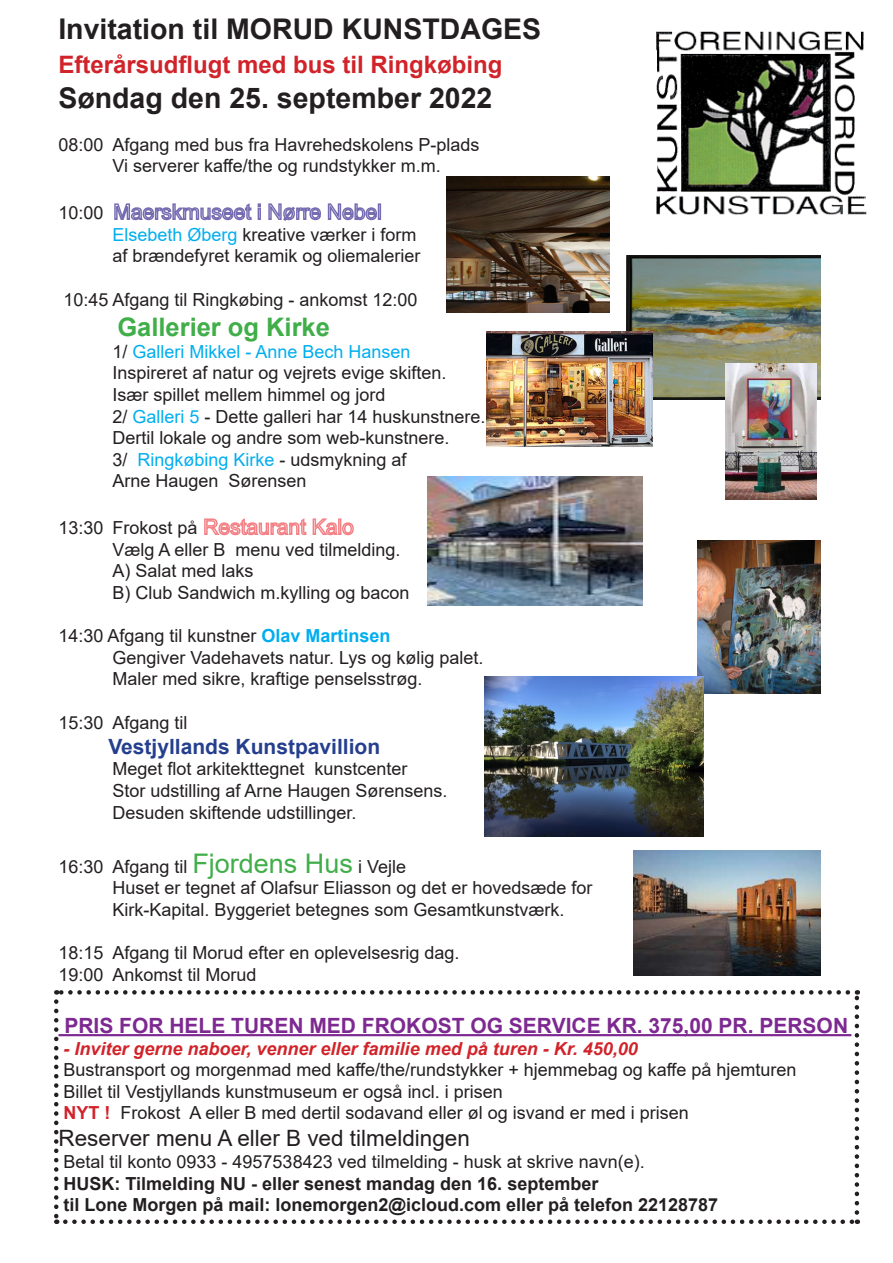
<style>
.page{position:relative;width:893px;height:1263px;background:#fff}
.page>*{position:absolute;margin:0;border:0;box-sizing:border-box;transform-origin:0 0}
.t1{font:700 28.5px "Arial";color:#231f20}
.t2{font:700 25.5px "Arial";color:#40ae49}
.t3{font:700 24px "Arial";color:#d1232a}
.t4{font:22.5px "Arial";color:#231f20}
.t5{font:700 21px "Arial";color:#7d2991}
.t6{font:700 21px "Arial";color:#253f8e}
.t7{font:18px "Arial";color:#231f20}
.t8{font:700 18px "Arial";color:#231f20}
.t9{font:italic 700 18px "Arial";color:#d1232a}
.t10{font:18px "Arial";color:#00aeef}
.s1{color:#00aeef}
.s2{color:#231f20}
.s3{font-weight:700;color:#00aeef}
.s4{font-size:27px;color:#40ae49}
.s5{font-weight:700;color:#d1232a}
</style>
<div class="page">
<svg style="left:114px;top:203px;width:147px;height:18px"></svg>
<svg style="left:268px;top:203px;width:110px;height:18px"></svg>
<div style="left:378px;top:203px;width:3px;height:17px;border:2px solid #766cb1"></div>
<svg style="left:204px;top:518px;width:150px;height:18px"></svg>
<hr style="left:58px;top:1034px;width:793px;height:2px;background:#7d2991">
<svg style="left:54px;top:1001px;width:4px;height:223px"></svg>
<svg style="left:65px;top:1219px;width:793px;height:5px"></svg>
<svg style="left:855px;top:990px;width:4px;height:222px"></svg>
<svg style="left:56px;top:990px;width:792px;height:5px"></svg>
<img style="left:656px;top:31px;width:211px;height:184px">
<img style="left:626px;top:255px;width:195px;height:145px">
<img style="left:446px;top:176px;width:163px;height:137px">
<img style="left:487px;top:332px;width:166px;height:114px">
<img style="left:726px;top:364px;width:90px;height:136px">
<img style="left:427px;top:477px;width:215px;height:129px">
<img style="left:697px;top:540px;width:124px;height:154px">
<img style="left:485px;top:677px;width:218px;height:159px">
<img style="left:634px;top:851px;width:187px;height:125px">
<p class="t1" style="left:58px;top:9px;width:484px">Invitation til MORUD KUNSTDAGES</p>
<p class="t3" style="left:58px;top:48px;width:446px">Efterårsudflugt med bus til Ringkøbing</p>
<p class="t1" style="left:58px;top:77px;width:435px">Søndag den 25. september 2022</p>
<p class="t7" style="left:58px;top:132px;width:423px">08:00 Afgang med bus fra Havrehedskolens P-plads</p>
<p class="t7" style="left:112px;top:154px;width:330px">Vi serverer kaffe/the og rundstykker m.m.</p>
<p class="t7" style="left:58px;top:200px;width:47px">10:00</p>
<p class="t7" style="left:112px;top:222px;width:306px"><span class="s1">Elsebeth Øberg</span> kreative værker i form</p>
<p class="t7" style="left:112px;top:244px;width:310px">af brændefyret keramik og oliemalerier</p>
<p class="t7" style="left:63px;top:287px;width:356px">10:45 Afgang til Ringkøbing - ankomst 12:00</p>
<p class="t2" style="left:117px;top:309px;width:214px">Gallerier og Kirke</p>
<p class="t10" style="left:112px;top:339px;width:300px"><span class="s2">1/</span> Galleri Mikkel - Anne Bech Hansen</p>
<p class="t7" style="left:112px;top:361px;width:336px">Inspireret af natur og vejrets evige skiften.</p>
<p class="t7" style="left:112px;top:382px;width:275px">Især spillet mellem himmel og jord</p>
<p class="t7" style="left:112px;top:404px;width:375px">2/ <span class="s1">Galleri 5</span> - Dette galleri har 14 huskunstnere.</p>
<p class="t7" style="left:112px;top:425px;width:339px">Dertil lokale og andre som web-kunstnere.</p>
<p class="t7" style="left:112px;top:447px;width:296px">3/ <span class="s1">Ringkøbing Kirke</span> - udsmykning af</p>
<p class="t7" style="left:112px;top:469px;width:196px">Arne Haugen Sørensen</p>
<p class="t7" style="left:58px;top:515px;width:141px">13:30 Frokost på</p>
<p class="t7" style="left:112px;top:537px;width:290px">Vælg A eller B menu ved tilmelding.</p>
<p class="t7" style="left:112px;top:559px;width:143px">A) Salat med laks</p>
<p class="t7" style="left:112px;top:580px;width:299px">B) Club Sandwich m.kylling og bacon</p>
<p class="t7" style="left:58px;top:623px;width:334px">14:30 Afgang til kunstner <span class="s3">Olav Martinsen</span></p>
<p class="t7" style="left:112px;top:645px;width:373px">Gengiver Vadehavets natur. Lys og kølig palet.</p>
<p class="t7" style="left:112px;top:667px;width:312px">Maler med sikre, kraftige penselsstrøg.</p>
<p class="t7" style="left:58px;top:710px;width:131px">15:30 Afgang til</p>
<p class="t6" style="left:108px;top:732px;width:273px">Vestjyllands Kunstpavillion</p>
<p class="t7" style="left:112px;top:757px;width:297px">Meget flot arkitekttegnet kunstcenter</p>
<p class="t7" style="left:112px;top:778px;width:337px">Stor udstilling af Arne Haugen Sørensens.</p>
<p class="t7" style="left:112px;top:800px;width:246px">Desuden skiftende udstillinger.</p>
<p class="t7" style="left:58px;top:854px;width:349px">16:30 Afgang til <span class="s4">Fjordens Hus</span> i Vejle</p>
<p class="t7" style="left:112px;top:875px;width:482px">Huset er tegnet af Olafsur Eliasson og det er hovedsæde for</p>
<p class="t7" style="left:112px;top:897px;width:454px">Kirk-Kapital. Byggeriet betegnes som Gesamtkunstværk.</p>
<p class="t7" style="left:58px;top:940px;width:403px">18:15 Afgang til Morud efter en oplevelsesrig dag.</p>
<p class="t7" style="left:58px;top:962px;width:200px">19:00 Ankomst til Morud</p>
<p class="t5" style="left:64px;top:1011px;width:785px">PRIS FOR HELE TUREN MED FROKOST OG SERVICE KR. 375,00 PR. PERSON</p>
<p class="t9" style="left:64px;top:1036px;width:576px">- Inviter gerne naboer, venner eller familie med på turen - Kr. 450,00</p>
<p class="t7" style="left:64px;top:1057px;width:735px">Bustransport og morgenmad med kaffe/the/rundstykker + hjemmebag og kaffe på hjemturen</p>
<p class="t7" style="left:64px;top:1079px;width:441px">Billet til Vestjyllands kunstmuseum er også incl. i prisen</p>
<p class="t7" style="left:64px;top:1100px;width:627px"><span class="s5">NYT !</span> Frokost A eller B med dertil sodavand eller øl og isvand er med i prisen</p>
<p class="t4" style="left:58px;top:1123px;width:413px">Reserver menu A eller B ved tilmeldingen</p>
<p class="t7" style="left:64px;top:1149px;width:583px">Betal til konto 0933 - 4957538423 ved tilmelding - husk at skrive navn(e).</p>
<p class="t8" style="left:64px;top:1170px;width:536px">HUSK: Tilmelding NU - eller senest mandag den 16. september</p>
<p class="t8" style="left:64px;top:1192px;width:656px">til Lone Morgen på mail: lonemorgen2@icloud.com eller på telefon 22128787</p>
</div>
